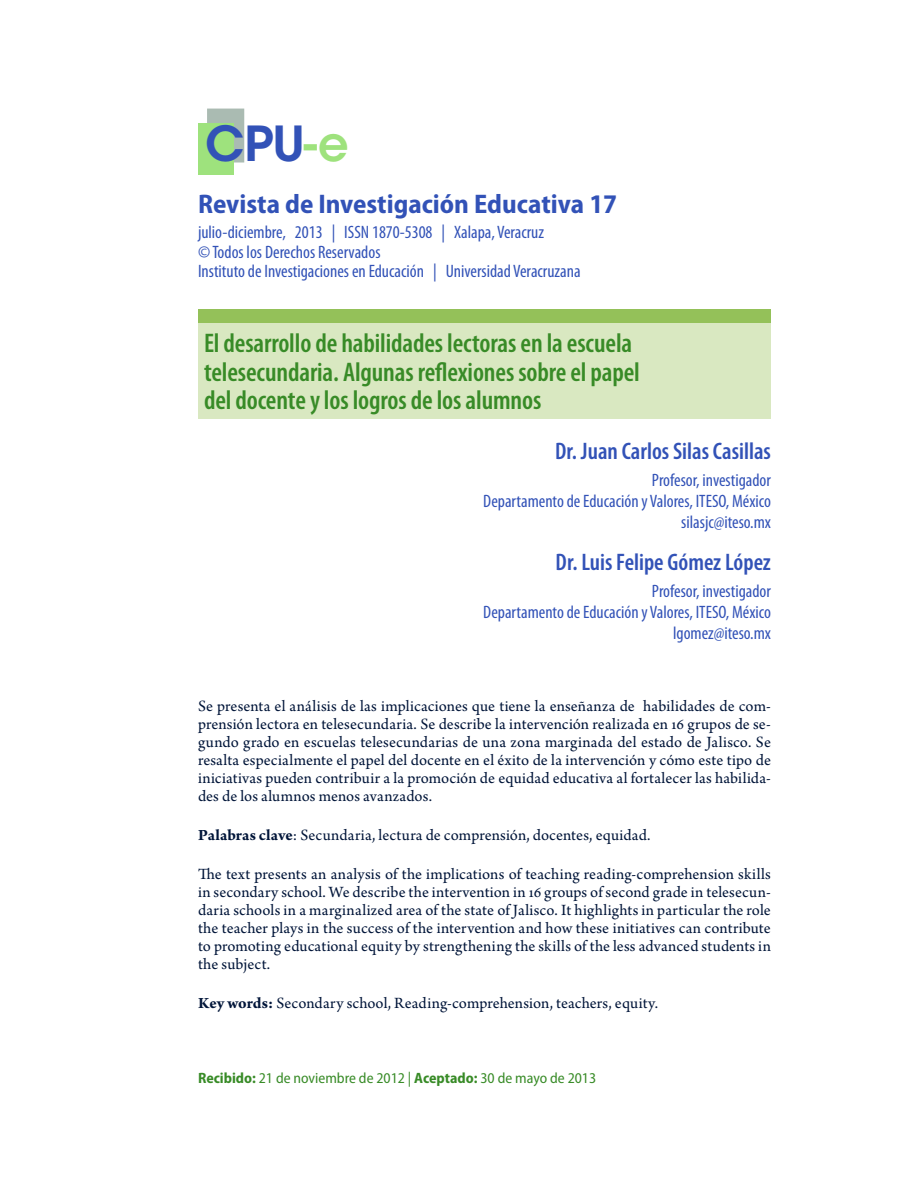
<style>
.page{position:relative;width:918px;height:1188px;background:#fff}
.page>*{position:absolute;margin:0;border:0;box-sizing:border-box;transform-origin:0 0}
.t1{font:600 48px "ITC Avant Garde Std";color:#3252b7}
.t2{font:600 condensed 27px/28.5px "Myriad Pro";letter-spacing:-.005em;color:#388b27}
.t3{font:700 semi-condensed 27px "Myriad Pro";color:#3252b7}
.t4{font:600 condensed 24px "Myriad Pro";color:#3252b7}
.t5{font:condensed 18px/21px "Myriad Pro";color:#3252b7;text-align:right}
.t6{font:16.5px/18px "Arno Pro";letter-spacing:.01em;color:#001539;text-align:justify}
.t7{font:semi-condensed 15px "Myriad Pro";color:#388b27}
.s1{color:#9ee27d}
.s2{font-weight:700}
</style>
<div class="page">
<div style="left:207px;top:109px;width:37px;height:54px;background:#aabbb2"></div>
<div style="left:198px;top:123px;width:35px;height:52px;background:#9ee27d"></div>
<div style="left:198px;top:323px;width:573px;height:95px;background:#d9e8c1"></div>
<div style="left:198px;top:310px;width:573px;height:13px;background:#94c159"></div>
<h1 class="t1" style="left:205px;top:113px;width:145px">CPU<span class="s1">-e</span></h1>
<h2 class="t3" style="left:198px;top:189px;width:421px">Revista de Investigación Educativa 17</h2>
<p class="t5" style="left:198px;top:222px;width:384px;line-height:19.5px;text-align:left">julio-diciembre, 2013 | ISSN 1870-5308 | Xalapa, Veracruz<br>© Todos los Derechos Reservados<br>Instituto de Investigaciones en Educación | Universidad Veracruzana</p>
<h2 class="t2" style="left:204px;top:330px;width:437px">El desarrollo de habilidades lectoras en la escuela telesecundaria. Algunas reflexiones sobre el papel del docente y los logros de los alumnos</h2>
<h3 class="t4" style="left:555px;top:438px;width:217px">Dr. Juan Carlos Silas Casillas</h3>
<p class="t5" style="left:483px;top:469px;width:289px">Profesor, investigador<br>Departamento de Educación y Valores, ITESO, México silasjc@iteso.mx</p>
<h3 class="t4" style="left:556px;top:549px;width:217px">Dr. Luis Felipe Gómez López</h3>
<p class="t5" style="left:483px;top:580px;width:289px">Profesor, investigador<br>Departamento de Educación y Valores, ITESO, México lgomez@iteso.mx</p>
<p class="t6" style="left:198px;top:698px;width:574px">Se presenta el análisis de las implicaciones que tiene la enseñanza de habilidades de com&shy;prensión lectora en telesecundaria. Se describe la intervención realizada en 16 grupos de se&shy;gundo grado en escuelas telesecundarias de una zona marginada del estado de Jalisco. Se resalta especialmente el papel del docente en el éxito de la intervención y cómo este tipo de iniciativas pueden contribuir a la promoción de equidad educativa al fortalecer las habilida&shy;des de los alumnos menos avanzados.</p>
<p class="t6" style="left:198px;top:827px;width:454px"><span class="s2">Palabras clave</span>: Secundaria, lectura de comprensión, docentes, equidad.</p>
<p class="t6" style="left:198px;top:866px;width:574px">The text presents an analysis of the implications of teaching reading-comprehension skills in secondary school. We describe the intervention in 16 groups of second grade in telesecun&shy;daria schools in a marginalized area of the state of Jalisco. It highlights in particular the role the teacher plays in the success of the intervention and how these initiatives can contribute to promoting educational equity by strengthening the skills of the less advanced students in the subject.</p>
<p class="t6" style="left:198px;top:995px;width:462px"><span class="s2">Key words:</span> Secondary school, Reading-comprehension, teachers, equity.</p>
<p class="t7" style="left:198px;top:1070px;width:400px"><span class="s2">Recibido:</span> 21 de noviembre de 2012 | <span class="s2">Aceptado:</span> 30 de mayo de 2013</p>
</div>
